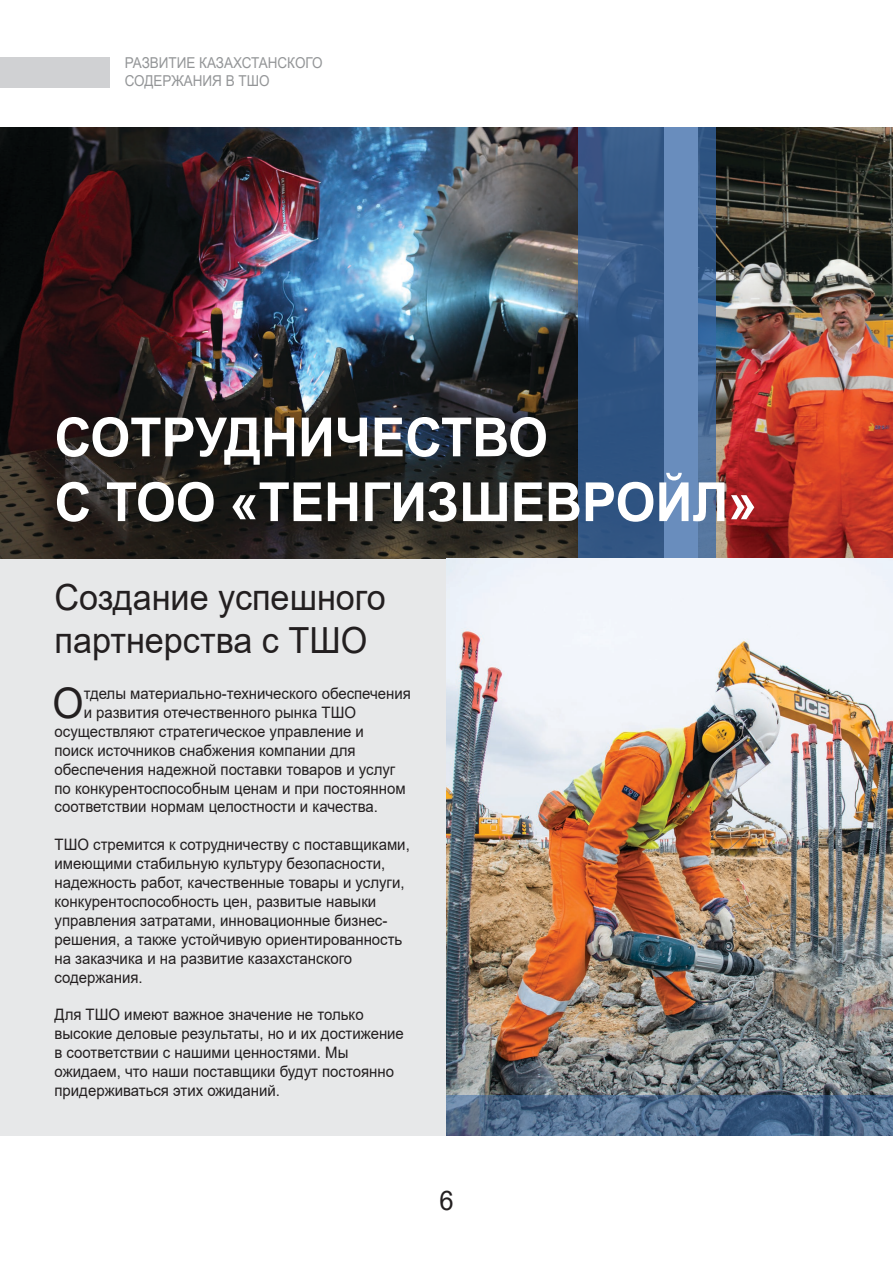
<style>
.page{position:relative;width:893px;height:1263px;background:#fff}
.page>*{position:absolute;margin:0;border:0;box-sizing:border-box;transform-origin:0 0}
.t1{font:700 54px/64.8px "Arial";color:#fff;scale:.95 1}
.t2{font:42.15px "Arial";color:#231f20;scale:.95 1}
.t3{font:36px/43.2px "Arial";color:#231f20;scale:.95 1}
.t4{font:27px "Arial";color:#231f20;scale:.95 1}
.t5{font:15.75px/18.9px "Arial";color:#231f20;scale:.95 1}
.t6{font:15px/18px "Arial";color:#949698;scale:.9 1}
</style>
<div class="page">
<div style="left:0;top:57px;width:109px;height:31px;background:#d0d1d3"></div>
<img style="left:0;top:128px;width:578px;height:431px">
<div style="left:0;top:559px;width:893px;height:576px;background:#e7e8e9"></div>
<img style="left:715px;top:128px;width:178px;height:431px">
<svg style="left:578px;top:128px;width:137px;height:431px;background:#426694"></svg>
<img style="left:446px;top:559px;width:447px;height:536px">
<svg style="left:446px;top:1095px;width:447px;height:40px;background:#4d6a8b"></svg>
<p class="t6" style="left:125px;top:54px;width:221px">РАЗВИТИЕ КАЗАХСТАНСКОГО<br>СОДЕРЖАНИЯ В ТШО</p>
<h1 class="t1" style="left:55px;top:405px;width:741px">СОТРУДНИЧЕСТВО<br>С ТОО «ТЕНГИЗШЕВРОЙЛ»</h1>
<h3 class="t3" style="left:55px;top:575px;width:350px">Создание успешного партнерства с ТШ О</h3>
<h2 class="t2" style="left:53px;top:674px;width:34px">О</h2>
<p class="t5" style="left:84px;top:684px;width:346px">тделы материально-технического обеспечения</p>
<p class="t5" style="left:84px;top:703px;width:288px">и развития отечественного рынка ТШ О</p>
<p class="t5" style="left:55px;top:722px;width:327px">осуществляют стратегическое управление и</p>
<p class="t5" style="left:55px;top:741px;width:319px">поиск источников снабжения компании для</p>
<p class="t5" style="left:55px;top:760px;width:360px">обеспечения надежной поставки товаров и услуг</p>
<p class="t5" style="left:55px;top:778px;width:371px">по конкурентоспособным ценам и при постоянном</p>
<p class="t5" style="left:55px;top:797px;width:342px">соответствии нормам целостности и качества.</p>
<p class="t5" style="left:55px;top:835px;width:375px">ТШ О стремится к сотрудничеству с поставщиками, имеющими стабильную культуру безопасности, надежность работ, качественные товары и услуги, конкурентоспособность цен, развитые навыки управления затратами, инновационные бизнес&shy;решения, а также устойчивую ориентированность на заказчика и на развитие казахстанского содержания.</p>
<p class="t5" style="left:55px;top:1005px;width:369px">Для ТШО имеют важное значение не только высокие деловые результаты, но и их достижение в соответствии с нашими ценностями. Мы ожидаем, что наши поставщики будут постоянно придерживаться этих ожиданий.</p>
<h3 class="t4" style="left:439px;top:1182px;width:17px">6</h3>
</div>
